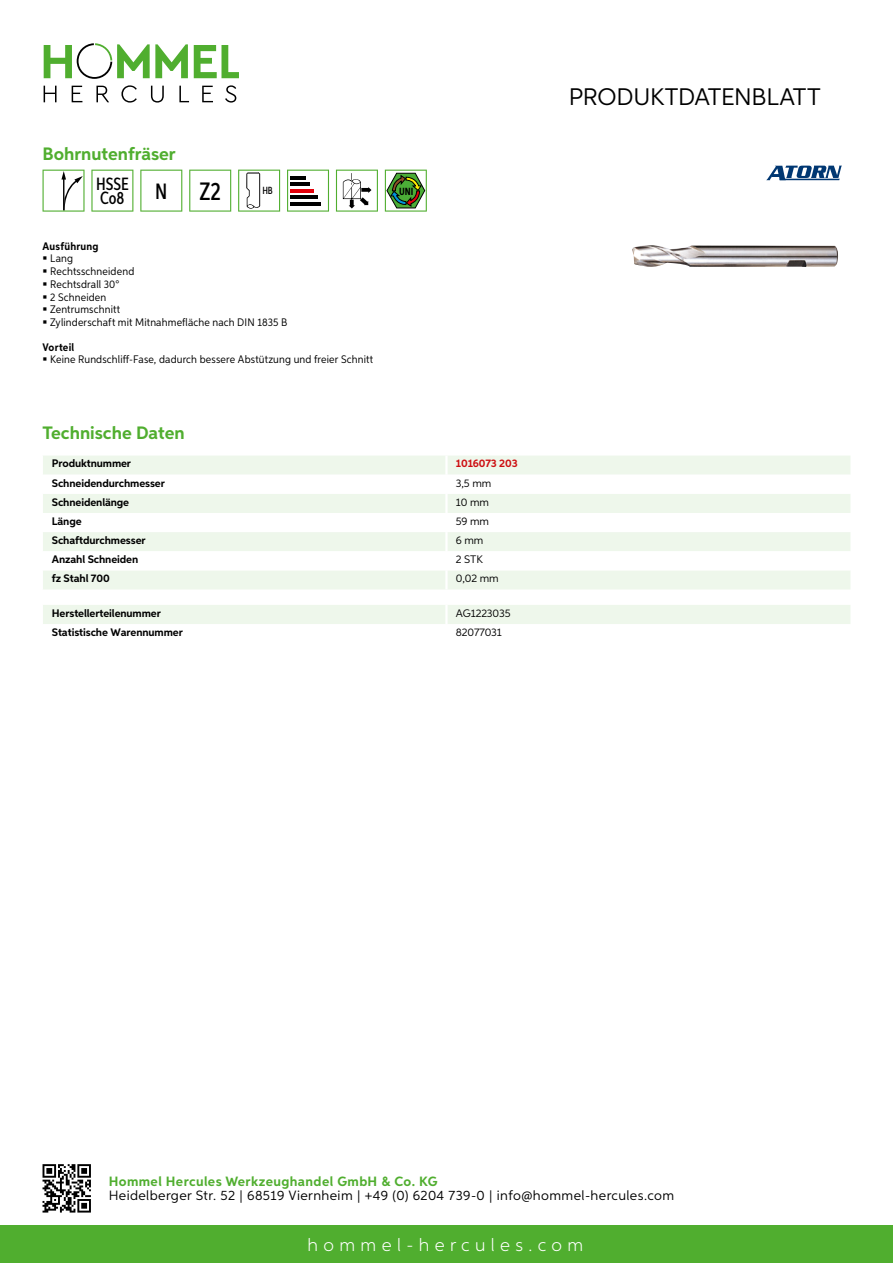
<style>
.page{position:relative;width:893px;height:1263px;background:#fff}
.page>*{position:absolute;margin:0;border:0;box-sizing:border-box;transform-origin:0 0}
.t1{font:500 25.2px "Aspira XX Nar";color:#000}
.t2{font:24px "Aspira";letter-spacing:-.01em;color:#000}
.t3{font:500 22.2px "Aspira XX Nar";color:#000}
.t4{font:700 18px "Aspira";color:#50ae2f}
.t5{font:300 18px "Aspira";letter-spacing:.3em;color:#fff}
.t6{font:500 17.85px/14.9px "Aspira XX Nar";color:#000}
.t7{font:13.5px "Aspira";letter-spacing:.03em;color:#000}
.t8{font:700 13.5px "Aspira";letter-spacing:.03em;color:#50ae2f}
.t9{font:10.95px/12.8px "Aspira Nar";letter-spacing:.015em;color:#000}
.t10{font:700 10.95px "Aspira";letter-spacing:-.01em;color:#000}
.t11{font:10.95px "Aspira";letter-spacing:-.01em;color:#000}
.t12{font:700 10.95px "Aspira Nar";letter-spacing:.02em;color:#000}
.t13{font:700 10.95px "Aspira";letter-spacing:-.01em;color:#cd1013}
.t14{font:700 10.35px "Aspira XX Nar";color:#000}
.t15{font:500 10.35px "Aspira XX Nar";color:#000}
</style>
<div class="page">
<div style="left:0;top:1226px;width:893px;height:37px;background:#50ae2f"></div>
<svg style="left:43px;top:1164px;width:48px;height:48px"></svg>
<svg style="left:194px;top:45px;width:45px;height:33px"></svg>
<svg style="left:44px;top:43px;width:144px;height:36px"></svg>
<svg style="left:44px;top:86px;width:13px;height:16px"></svg>
<svg style="left:72px;top:86px;width:10px;height:16px"></svg>
<svg style="left:96px;top:86px;width:13px;height:16px"></svg>
<svg style="left:121px;top:85px;width:16px;height:18px"></svg>
<svg style="left:151px;top:86px;width:13px;height:17px"></svg>
<svg style="left:179px;top:86px;width:10px;height:16px"></svg>
<svg style="left:202px;top:86px;width:11px;height:16px"></svg>
<svg style="left:225px;top:85px;width:11px;height:18px"></svg>
<div style="left:43px;top:456px;width:807px;height:133px;background:#eef7eb"></div>
<svg style="left:43px;top:475px;width:807px;height:95px"></svg>
<hr style="left:445px;top:456px;width:3px;height:19px;background:#fff">
<hr style="left:445px;top:475px;width:3px;height:19px;background:#fff">
<hr style="left:445px;top:494px;width:3px;height:19px;background:#fff">
<hr style="left:445px;top:513px;width:3px;height:19px;background:#fff">
<hr style="left:445px;top:532px;width:3px;height:19px;background:#fff">
<hr style="left:445px;top:551px;width:3px;height:19px;background:#fff">
<hr style="left:445px;top:570px;width:3px;height:19px;background:#fff">
<div style="left:43px;top:605px;width:807px;height:19px;background:#eef7eb"></div>
<svg style="left:43px;top:170px;width:42px;height:42px"></svg>
<svg style="left:91px;top:170px;width:42px;height:42px"></svg>
<svg style="left:140px;top:170px;width:42px;height:42px"></svg>
<svg style="left:189px;top:170px;width:42px;height:42px"></svg>
<svg style="left:238px;top:170px;width:42px;height:42px"></svg>
<svg style="left:287px;top:170px;width:42px;height:42px"></svg>
<hr style="left:290px;top:176px;width:16px;height:3px;background:#000">
<hr style="left:290px;top:183px;width:20px;height:3px;background:#000">
<hr style="left:290px;top:189px;width:24px;height:3px;background:#e3000b">
<hr style="left:290px;top:196px;width:27px;height:3px;background:#000">
<hr style="left:290px;top:203px;width:31px;height:3px;background:#000">
<svg style="left:336px;top:170px;width:42px;height:42px"></svg>
<svg style="left:385px;top:170px;width:42px;height:42px"></svg>
<img style="left:632px;top:245px;width:206px;height:22px">
<svg style="left:766px;top:166px;width:76px;height:14px"></svg>
<h3 class="t4" style="left:43px;top:142px;width:135px">Bohrnutenfräser</h3>
<h3 class="t6" style="left:96px;top:176px;width:34px">HSSE<br>Co8</h3>
<h3 class="t3" style="left:155px;top:178px;width:14px">N</h3>
<h1 class="t1" style="left:200px;top:176px;width:23px">Z2</h1>
<p class="t15" style="left:262px;top:185px;width:12px">HB</p>
<p class="t14" style="left:399px;top:185px;width:16px">UNI</p>
<p class="t12" style="left:43px;top:239px;width:58px">Ausführung</p>
<p class="t9" style="left:50px;top:252px;width:239px">Lang<br>Rechtsschneidend<br>Rechtsdrall 30°<br>2 Schneiden<br>Zentrumschnitt<br>Zylinderschaft mit Mitnahmefläche nach DIN 1835 B</p>
<p class="t12" style="left:43px;top:340px;width:33px">Vorteil</p>
<p class="t9" style="left:50px;top:353px;width:325px">Keine Rundschliff-Fase, dadurch bessere Abstützung und freier Schnitt</p>
<h3 class="t4" style="left:43px;top:421px;width:144px">Technische Daten</h3>
<p class="t10" style="left:52px;top:457px;width:81px">Produktnummer</p>
<p class="t13" style="left:456px;top:457px;width:63px">1016073 203</p>
<p class="t10" style="left:52px;top:476px;width:115px">Schneidendurchmesser</p>
<p class="t11" style="left:456px;top:476px;width:37px">3,5 mm</p>
<p class="t10" style="left:52px;top:495px;width:79px">Schneidenlänge</p>
<p class="t11" style="left:456px;top:495px;width:35px">10 mm</p>
<p class="t10" style="left:52px;top:514px;width:31px">Länge</p>
<p class="t11" style="left:456px;top:514px;width:35px">59 mm</p>
<p class="t10" style="left:52px;top:533px;width:95px">Schaftdurchmesser</p>
<p class="t11" style="left:456px;top:534px;width:29px">6 mm</p>
<p class="t10" style="left:52px;top:553px;width:88px">Anzahl Schneiden</p>
<p class="t11" style="left:456px;top:553px;width:22px">2 STK</p>
<p class="t10" style="left:52px;top:572px;width:59px">fz Stahl 700</p>
<p class="t11" style="left:456px;top:572px;width:44px">0,02 mm</p>
<p class="t10" style="left:52px;top:606px;width:111px">Herstellerteilenummer</p>
<p class="t11" style="left:456px;top:606px;width:56px">AG1223035</p>
<p class="t10" style="left:52px;top:625px;width:132px">Statistische Warennummer</p>
<p class="t11" style="left:456px;top:625px;width:48px">82077031</p>
<h2 class="t2" style="left:569px;top:82px;width:253px">Produktdatenblatt</h2>
<p class="t8" style="left:109px;top:1172px;width:330px">Hommel Hercules Werkzeughandel GmbH &amp; Co. KG</p>
<p class="t7" style="left:109px;top:1187px;width:567px">Heidelberger Str. 52 | 68519 Viernheim | +49 (0) 6204 739-0 | info@hommel-hercules.com</p>
<h3 class="t5" style="left:307px;top:1234px;width:277px">hommel-hercules.com</h3>
</div>
